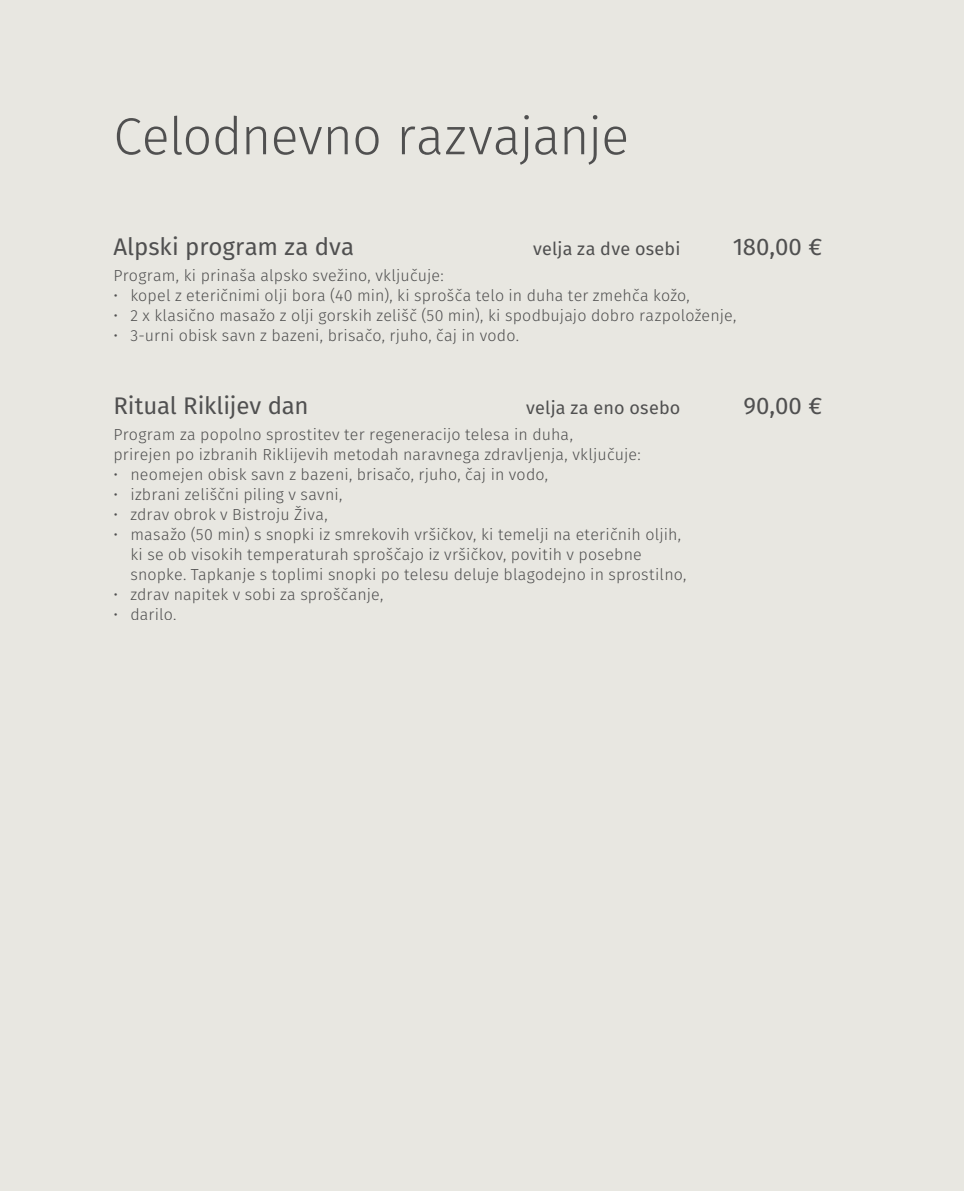
<style>
.page{position:relative;width:964px;height:1191px;background:#e8e7e1}
.page>*{position:absolute;margin:0;border:0;box-sizing:border-box;transform-origin:0 0}
.t1{font:300 52px "Fira Sans";letter-spacing:-.015em;color:#58595b}
.t2{font:24px "Fira Sans";color:#58595b}
.t3{font:18px "Fira Sans";letter-spacing:.01em;color:#58595b}
.t4{font:300 16px/20px "Fira Sans";letter-spacing:.01em;color:#58595b}
</style>
<div class="page">
<h1 class="t1" style="left:113px;top:100px;width:517px">Celodnevno razvajanje</h1>
<h2 class="t2" style="left:113px;top:230px;width:242px">Alpski program za dva</h2>
<p class="t3" style="left:533px;top:236px;width:149px">velja za dve osebi</p>
<h2 class="t2" style="left:733px;top:230px;width:91px">180,00 €</h2>
<p class="t4" style="left:113px;top:266px;width:332px">Program, ki prinaša alpsko svežino, vključuje:</p>
<p class="t4" style="left:113px;top:286px;width:578px">• kopel z eteričnimi olji bora (40 min), ki sprošča telo in duha ter zmehča kožo,</p>
<p class="t4" style="left:113px;top:306px;width:624px">• 2 x klasično masažo z olji gorskih zelišč (50 min), ki spodbujajo dobro razpoloženje,</p>
<p class="t4" style="left:113px;top:326px;width:407px">• 3-urni obisk savn z bazeni, brisačo, rjuho, čaj in vodo.</p>
<h2 class="t2" style="left:113px;top:389px;width:197px">Ritual Riklijev dan</h2>
<p class="t3" style="left:526px;top:395px;width:156px">velja za eno osebo</p>
<h2 class="t2" style="left:743px;top:389px;width:80px">90,00 €</h2>
<p class="t4" style="left:113px;top:425px;width:529px">Program za popolno sprostitev ter regeneracijo telesa in duha,<br>prirejen po izbranih Riklijevih metodah naravnega zdravljenja, vključuje:</p>
<p class="t4" style="left:113px;top:465px;width:436px">• neomejen obisk savn z bazeni, brisačo, rjuho, čaj in vodo,</p>
<p class="t4" style="left:113px;top:485px;width:230px">• izbrani zeliščni piling v savni,</p>
<p class="t4" style="left:113px;top:505px;width:216px">• zdrav obrok v Bistroju Živa,</p>
<p class="t4" style="left:130px;top:525px;width:557px;text-indent:-17px">• masažo (50 min) s snopki iz smrekovih vršičkov, ki temelji na eteričnih oljih, ki se ob visokih temperaturah sproščajo iz vršičkov, povitih v posebne snopke. Tapkanje s toplimi snopki po telesu deluje blagodejno in sprostilno,</p>
<p class="t4" style="left:113px;top:585px;width:272px">• zdrav napitek v sobi za sproščanje,</p>
<p class="t4" style="left:113px;top:605px;width:65px">• darilo.</p>
</div>
